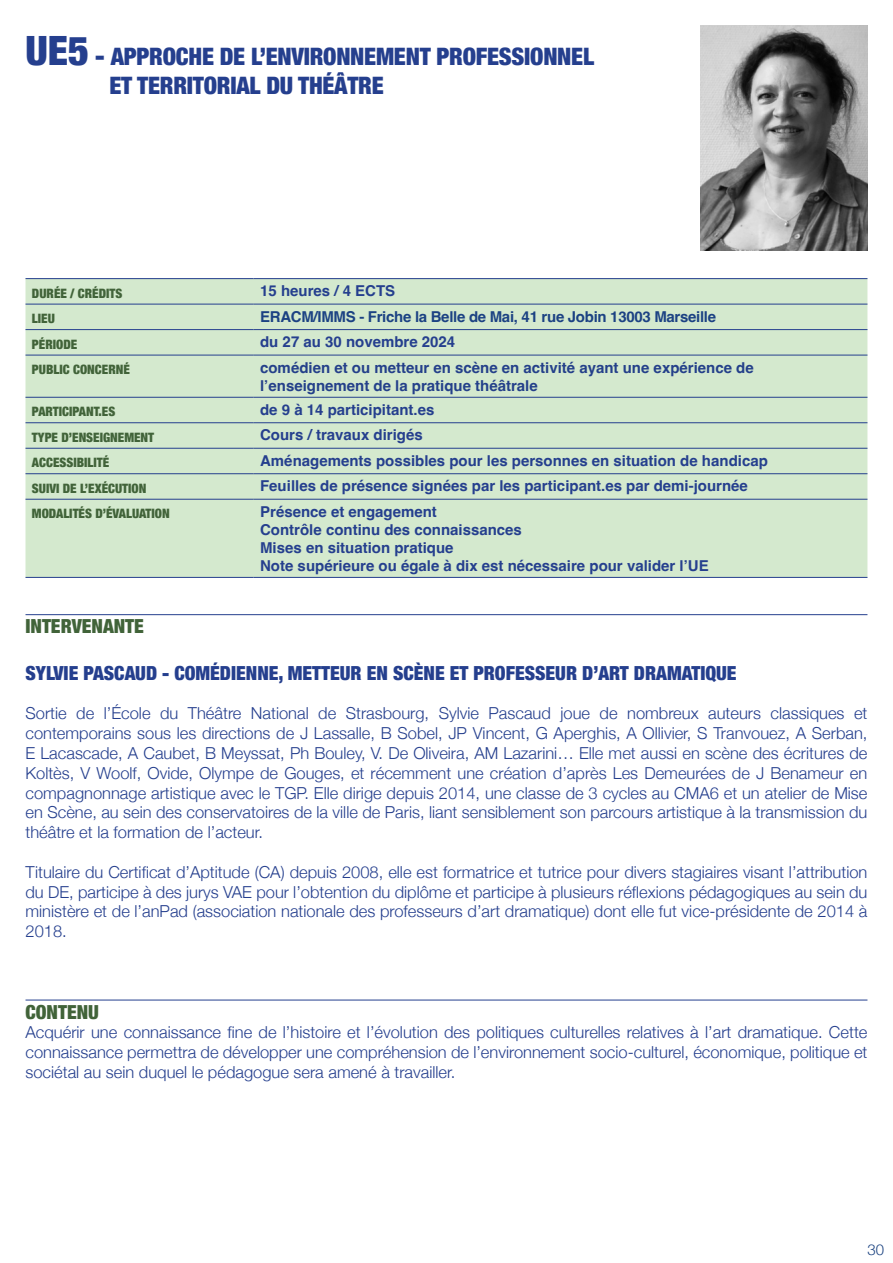
<style>
.page{position:relative;width:893px;height:1263px;background:#fff}
.page>*{position:absolute;margin:0;border:0;box-sizing:border-box;transform-origin:0 0}
.t1{font:900 condensed 24px "Helvetica Neue";letter-spacing:-.01em;color:#253f8e}
.t2{font:900 condensed 19.35px "Helvetica Neue";color:#253f8e}
.Filets_au_dessus{font:900 condensed 19.35px "Helvetica Neue";color:#416339}
.t3{font:300 16.5px/19.8px "Helvetica Neue";color:#253f8e;text-align:justify}
.t4{font:700 15px "Helvetica";color:#253f8e}
.t5{font:700 15px/18px "Helvetica";color:#24408a}
.t6{font:700 15px "Helvetica";letter-spacing:-.02em;color:#1c4283}
.t7{font:300 15px "Helvetica Neue";color:#1a4280}
.t8{font:900 condensed 12.9px "Helvetica Neue";color:#416339}
.s1{font-size:40.35px}
.s2{font-size:25.8px}
</style>
<div class="page">
<hr style="left:26px;top:614px;width:841px;height:1px;background:#253f8e">
<hr style="left:26px;top:1000px;width:841px;height:1px;background:#253f8e">
<div style="left:26px;top:279px;width:841px;height:298px;background:#d4e9ce"></div>
<hr style="left:26px;top:278px;width:228px;height:1px;background:#253f8e">
<hr style="left:254px;top:278px;width:613px;height:1px;background:#253f8e">
<hr style="left:26px;top:304px;width:228px;height:1px;background:#253f8e">
<hr style="left:254px;top:304px;width:613px;height:1px;background:#253f8e">
<hr style="left:26px;top:329px;width:228px;height:1px;background:#253f8e">
<hr style="left:254px;top:329px;width:613px;height:1px;background:#253f8e">
<hr style="left:26px;top:355px;width:228px;height:1px;background:#253f8e">
<hr style="left:26px;top:397px;width:228px;height:1px;background:#253f8e">
<hr style="left:26px;top:422px;width:228px;height:1px;background:#253f8e">
<hr style="left:26px;top:448px;width:228px;height:1px;background:#253f8e">
<hr style="left:254px;top:448px;width:613px;height:1px;background:#253f8e">
<hr style="left:26px;top:473px;width:228px;height:1px;background:#253f8e">
<hr style="left:254px;top:473px;width:613px;height:1px;background:#253f8e">
<hr style="left:26px;top:499px;width:228px;height:1px;background:#253f8e">
<hr style="left:254px;top:499px;width:613px;height:1px;background:#253f8e">
<hr style="left:26px;top:577px;width:228px;height:1px;background:#253f8e">
<hr style="left:254px;top:577px;width:613px;height:1px;background:#253f8e">
<hr style="left:254px;top:355px;width:613px;height:1px;background:#253f8e">
<hr style="left:254px;top:397px;width:613px;height:1px;background:#253f8e">
<hr style="left:254px;top:422px;width:613px;height:1px;background:#253f8e">
<img style="left:700px;top:26px;width:167px;height:225px">
<p class="t1" style="left:26px;top:36px;width:570px"><span class="s1">UE5</span> <span class="s2">-</span> APPROCHE DE L’ENVIRONNEMENT PROFESSIONNEL</p>
<p class="t1" style="left:110px;top:65px;width:276px">ET TERRITORIAL DU THÉÂTRE</p>
<p class="t8" style="left:32px;top:282px;width:92px">DURÉE / CRÉDITS</p>
<p class="t4" style="left:260px;top:282px;width:137px">15 heures / 4 ECTS</p>
<p class="t8" style="left:32px;top:308px;width:24px">LIEU</p>
<p class="t6" style="left:260px;top:307px;width:457px">ERACM/IMMS - Friche la Belle de Mai, 41 rue Jobin 13003 Marseille</p>
<p class="t8" style="left:32px;top:333px;width:47px">PÉRIODE</p>
<p class="t4" style="left:260px;top:333px;width:197px">du 27 au 30 novembre 2024</p>
<p class="t8" style="left:32px;top:359px;width:99px">PUBLIC CONCERNÉ</p>
<p class="t5" style="left:260px;top:360px;width:495px">comédien et ou metteur en scène en activité ayant une expérience de l’enseignement de la pratique théâtrale</p>
<p class="t8" style="left:32px;top:401px;width:85px">PARTICIPANT.ES</p>
<p class="t4" style="left:260px;top:400px;width:176px">de 9 à 14 participitant.es</p>
<p class="t8" style="left:32px;top:427px;width:124px">TYPE D’ENSEIGNEMENT</p>
<p class="t4" style="left:260px;top:426px;width:164px">Cours / travaux dirigés</p>
<p class="t8" style="left:32px;top:452px;width:79px">ACCESSIBILITÉ</p>
<p class="t4" style="left:260px;top:451px;width:509px">Aménagements possibles pour les personnes en situation de handicap</p>
<p class="t8" style="left:32px;top:477px;width:116px">SUIVI DE L’EXÉCUTION</p>
<p class="t4" style="left:260px;top:477px;width:489px">Feuilles de présence signées par les participant.es par demi-journée</p>
<p class="t8" style="left:32px;top:503px;width:139px">MODALITÉS D’ÉVALUATION</p>
<p class="t4" style="left:260px;top:502px;width:178px">Présence et engagement</p>
<p class="t4" style="left:260px;top:520px;width:263px">Contrôle continu des connaissances</p>
<p class="t4" style="left:260px;top:538px;width:195px">Mises en situation pratique</p>
<p class="t4" style="left:260px;top:556px;width:450px">Note supérieure ou égale à dix est nécessaire pour valider l’UE</p>
<p class="Filets_au_dessus" style="left:26px;top:610px;width:120px">INTERVENANTE</p>
<p class="t2" style="left:26px;top:657px;width:713px">SYLVIE PASCAUD - COMÉDIENNE, METTEUR EN SCÈNE ET PROFESSEUR D’ART DRAMATIQUE</p>
<p class="t3" style="left:26px;top:702px;width:843px">Sortie de l’École du Théâtre National de Strasbourg, Sylvie Pascaud joue de nombreux auteurs classiques et contemporains sous les directions de J Lassalle, B Sobel, JP Vincent, G Aperghis, A Ollivier, S Tranvouez, A Serban, E Lacascade, A Caubet, B Meyssat, Ph Bouley, V. De Oliveira, AM Lazarini… Elle met aussi en scène des écritures de Koltès, V Woolf, Ovide, Olympe de Gouges, et récemment une création d’après Les Demeurées de J Benameur en compagnonnage artistique avec le TGP. Elle dirige depuis 2014, une classe de 3 cycles au CMA6 et un atelier de Mise en Scène, au sein des conservatoires de la ville de Paris, liant sensiblement son parcours artistique à la transmission du théâtre et la formation de l’acteur.</p>
<p class="t3" style="left:26px;top:861px;width:843px">Titulaire du Certificat d’Aptitude (CA) depuis 2008, elle est formatrice et tutrice pour divers stagiaires visant l’attribution du DE, participe à des jurys VAE pour l’obtention du diplôme et participe à plusieurs réflexions pédagogiques au sein du ministère et de l’anPad (association nationale des professeurs d’art dramatique) dont elle fut vice-présidente de 2014 à 2018.</p>
<p class="Filets_au_dessus" style="left:26px;top:996px;width:75px">CONTENU</p>
<p class="t3" style="left:26px;top:1021px;width:843px">Acquérir une connaissance fine de l’histoire et l’évolution des politiques culturelles relatives à l’art dramatique. Cette connaissance permettra de développer une compréhension de l’environnement socio-culturel, économique, politique et sociétal au sein duquel le pédagogue sera amené à travailler.</p>
<p class="t7" style="left:867px;top:1237px;width:18px">30</p>
</div>
